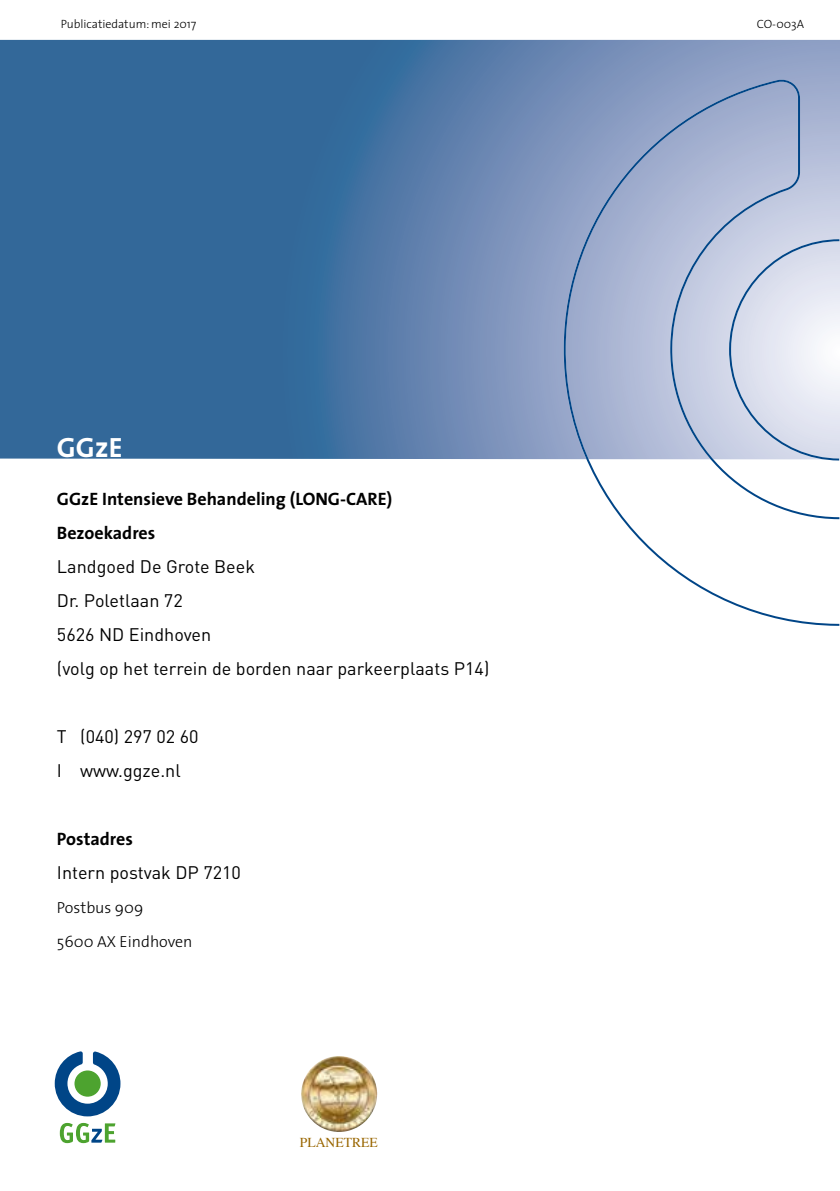
<style>
.page{position:relative;width:840px;height:1191px;background:#fff}
.page>*{position:absolute;margin:0;border:0;box-sizing:border-box;transform-origin:0 0}
.t1{font:28px "The Sans Bold Caps";color:#fff}
.t2{font:18px/34px "DIN";color:#000}
.t3{font:700 18px/34px "The Sans";color:#000}
.t4{font:300 16px/34px "The Sans";color:#000}
.t5{font:13.6px "Times";color:#960}
.t6{font:300 12px "The Sans";color:#000}
</style>
<div class="page">
<svg style="left:55px;top:1051px;width:65px;height:65px"></svg>
<svg style="left:60px;top:1123px;width:55px;height:20px"></svg>
<svg style="left:0;top:40px;width:839px;height:420px;background:#4a75a4"></svg>
<svg style="left:563px;top:78px;width:276px;height:548px"></svg>
<img style="left:301px;top:1056px;width:76px;height:76px">
<p class="t6" style="left:61px;top:14px;width:137px">Publicatiedatum: mei 2017</p>
<p class="t6" style="left:756px;top:14px;width:49px">CO-003A</p>
<h1 class="t1" style="left:57px;top:424px;width:67px">GGzE</h1>
<p class="t3" style="left:57px;top:481px;width:336px">GGzE Intensieve Behandeling (LONG-CARE)<br>Bezoekadres</p>
<p class="t2" style="left:57px;top:549px;width:433px">Landgoed De Grote Beek<br>Dr. Poletlaan 72<br>5626 ND Eindhoven<br>(volg op het terrein de borden naar parkeerplaats P14)</p>
<p class="t2" style="left:57px;top:719px;width:143px">T (040) 297 02 60<br>I www.ggze.nl</p>
<p class="t3" style="left:57px;top:821px;width:77px">Postadres</p>
<p class="t2" style="left:57px;top:855px;width:185px">Intern postvak DP 7210</p>
<p class="t4" style="left:57px;top:889px;width:137px">Postbus 909<br>5600 AX Eindhoven</p>
<p class="t5" style="left:300px;top:1129px;width:79px">PLANETREE</p>
</div>
